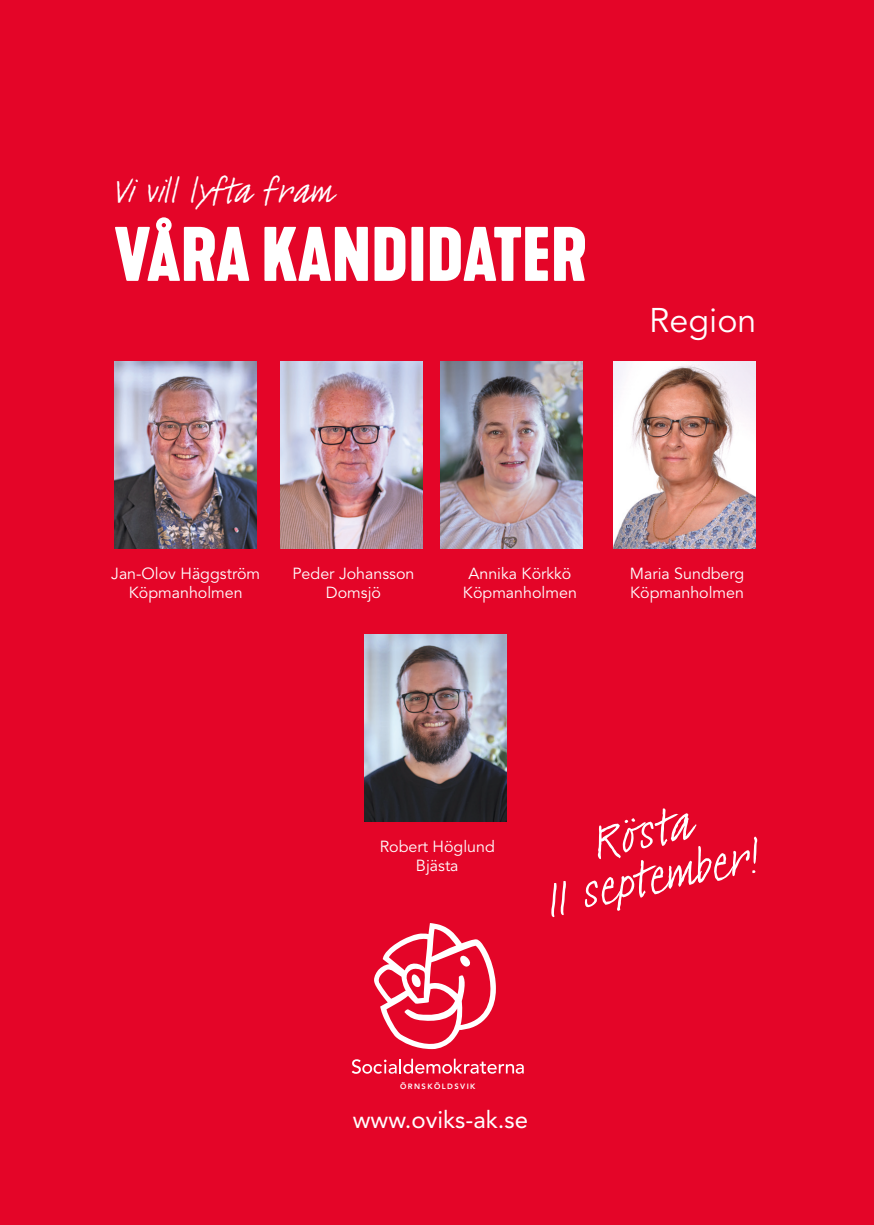
<style>
.page{position:relative;width:874px;height:1225px;background:#fff}
.page>*{position:absolute;margin:0;border:0;box-sizing:border-box;transform-origin:0 0}
.t1{font:700 72px "Kapra Neue Custom";color:#fff}
.t2{font:50px/46px "GFY Clarice";color:#fff;text-align:center}
.t3{font:36px "GFY Clarice";color:#fff}
.t4{font:34px "Avenir LT Std";color:#fff}
.t5{font:24px "Avenir LT Std";color:#fff}
.t6{font:16px/19.2px "Avenir LT Std";color:#fff;text-align:center}
.t7{font:800 7.6px "Avenir LT Pro";letter-spacing:.185em;color:#fff}
</style>
<div class="page">
<div style="left:0;top:0;width:873px;height:1225px;background:#e40528"></div>
<svg style="left:374px;top:923px;width:122px;height:127px"></svg>
<svg style="left:351px;top:1058px;width:172px;height:15px"></svg>
<img style="left:114px;top:362px;width:142px;height:187px">
<img style="left:280px;top:362px;width:142px;height:187px">
<img style="left:440px;top:362px;width:142px;height:187px">
<img style="left:613px;top:362px;width:142px;height:187px">
<img style="left:364px;top:634px;width:142px;height:187px">
<h3 class="t3" style="left:114px;top:169px;width:219px">Vi vill lyfta fram</h3>
<h1 class="t1" style="left:114px;top:208px;width:474px">VÅRA KANDIDATER</h1>
<h3 class="t4" style="left:649px;top:300px;width:109px">Region</h3>
<p class="t6" style="left:111px;top:564px;width:150px">Jan-Olov Häggström<br>Köpmanholmen</p>
<p class="t6" style="left:292px;top:564px;width:123px">Peder Johansson<br>Domsjö</p>
<p class="t6" style="left:462px;top:564px;width:115px">Annika Körkkö<br>Köpmanholmen</p>
<p class="t6" style="left:629px;top:564px;width:116px;text-align:left">Maria Sundberg<br>Köpmanholmen</p>
<p class="t6" style="left:379px;top:837px;width:116px">Robert Höglund<br>Bjästa</p>
<h2 class="t2" style="left:532px;top:832px;width:216px;rotate:-12deg">Rösta<br>11 september!</h2>
<p class="t7" style="left:400px;top:1082px;width:77px">ÖRNSKÖLDSVIK</p>
<h3 class="t5" style="left:352px;top:1105px;width:177px">www.oviks-ak.se</h3>
</div>
